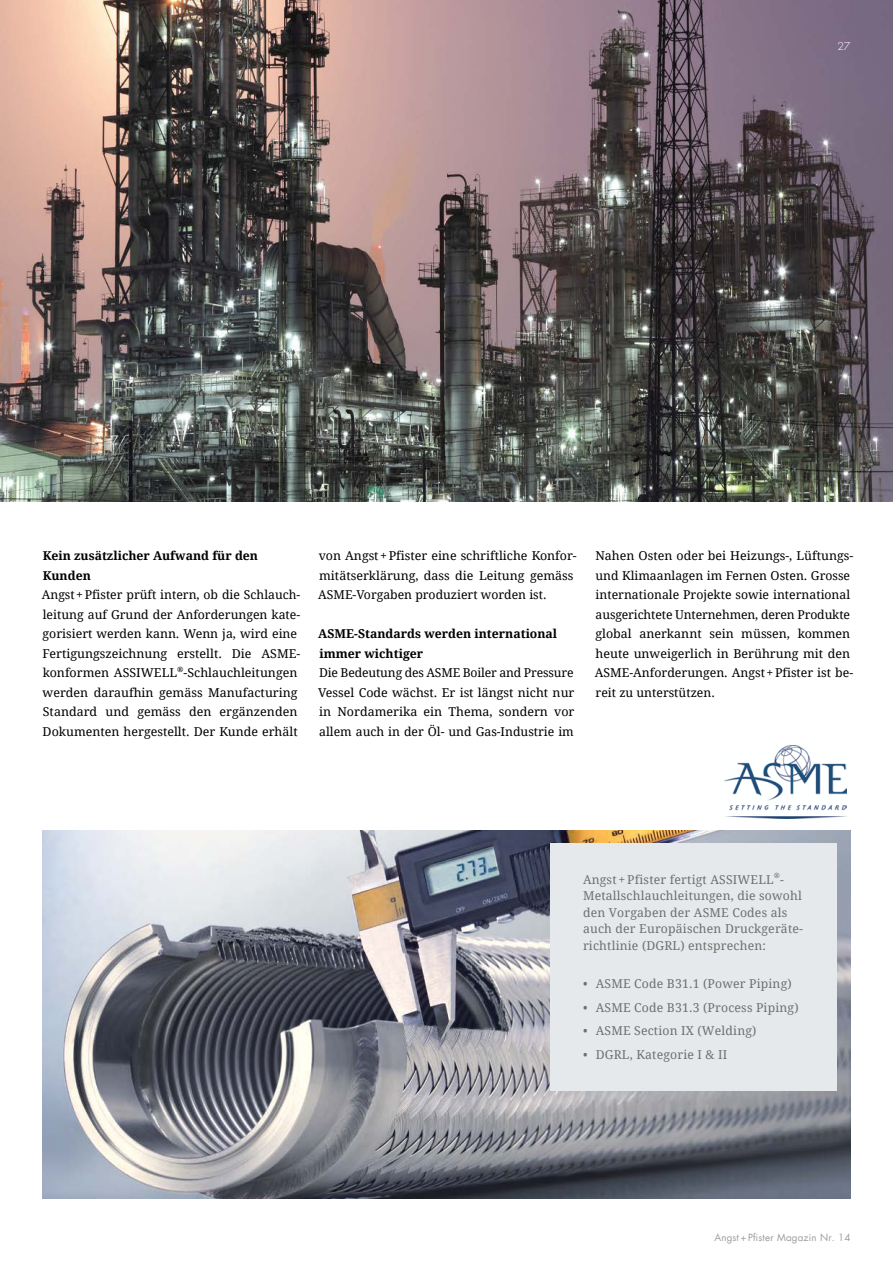
<style>
.page{position:relative;width:893px;height:1263px;background:#fff}
.page>*{position:absolute;margin:0;border:0;box-sizing:border-box;transform-origin:0 0}
.t1{font:12.15px/19.5px "Droid Serif";color:#000}
.t2{font:12.15px/16.5px "Droid Serif";letter-spacing:.015em;color:#6f6f6e}
.t3{font:700 12.15px/19.5px "Droid Serif";color:#000}
.t4{font:300 10.5px "Futura";color:#fff}
.t5{font:9.75px "Futura Com";letter-spacing:.02em;color:#9c9d9d}
.t6{font:7.35px "Droid Serif";color:#6f6f6e}
.s1{font-size:12.15px}
</style>
<div class="page">
<img style="left:0;top:0;width:893px;height:502px">
<img style="left:43px;top:830px;width:807px;height:368px">
<div style="left:550px;top:843px;width:286px;height:248px;background:#e6e9eb"></div>
<img style="left:724px;top:745px;width:122px;height:73px">
<p class="t4" style="left:837px;top:40px;width:15px">27</p>
<p class="t3" style="left:43px;top:546px;width:217px">Kein zusätzlicher Aufwand für den<br>Kunden</p>
<p class="t1" style="left:42px;top:585px;width:260px">Angst+Pfister prüft intern, ob die Schlauch&shy;leitung auf Grund der Anforderungen kate&shy;gorisiert werden kann. Wenn ja, wird eine Fertigungszeichnung erstellt. Die ASME&shy;konformen ASSIWELL<sup>®</sup>-Schlauchleitungen werden daraufhin gemäss Manufacturing Standard und gemäss den ergänzenden Dokumenten hergestellt. Der Kunde erhält</p>
<p class="t1" style="left:318px;top:546px;width:260px">von Angst+Pfister eine schriftliche Konfor&shy;mitätserklärung, dass die Leitung gemäss<br>ASME-Vorgaben produziert worden ist.</p>
<p class="t3" style="left:318px;top:624px;width:240px">ASME-Standards werden international immer wichtiger</p>
<p class="t1" style="left:318px;top:663px;width:258px;text-align:justify">Die Bedeutung des ASME Boiler and Pressure Vessel Code wächst. Er ist längst nicht nur in Nordamerika ein Thema, sondern vor allem auch in der Öl- und Gas-Industrie im</p>
<p class="t1" style="left:595px;top:546px;width:260px">Nahen Osten oder bei Heizungs-, Lüftungs&shy;und Klimaanlagen im Fernen Osten. Grosse internationale Projekte sowie international ausgerichtete Unternehmen, deren Produkte global anerkannt sein müssen, kommen heute unweigerlich in Berührung mit den ASME-Anforderungen. Angst+Pfister ist be&shy;reit zu unterstützen.</p>
<p class="t2" style="left:583px;top:871px;width:192px">Angst + Pfister fertigt ASSIWELL</p>
<p class="t6" style="left:774px;top:871px;width:12px">®<span class="s1">-</span></p>
<p class="t2" style="left:583px;top:888px;width:221px">Metallschlauchleitungen, die sowohl den Vorgaben der ASME Codes als auch der Europäischen Druckgeräte&shy;richtlinie (DGRL) entsprechen:</p>
<p class="t2" style="left:583px;top:976px;width:210px">• ASME Code B31.1 (Power Piping)</p>
<p class="t2" style="left:583px;top:999px;width:217px">• ASME Code B31.3 (Process Piping)</p>
<p class="t2" style="left:583px;top:1023px;width:175px">• ASME Section IX (Welding)</p>
<p class="t2" style="left:583px;top:1046px;width:146px">• DGRL, Kategorie I &amp; II</p>
<p class="t5" style="left:714px;top:1231px;width:138px">Angst + Pfister Magazin Nr. 14</p>
</div>
